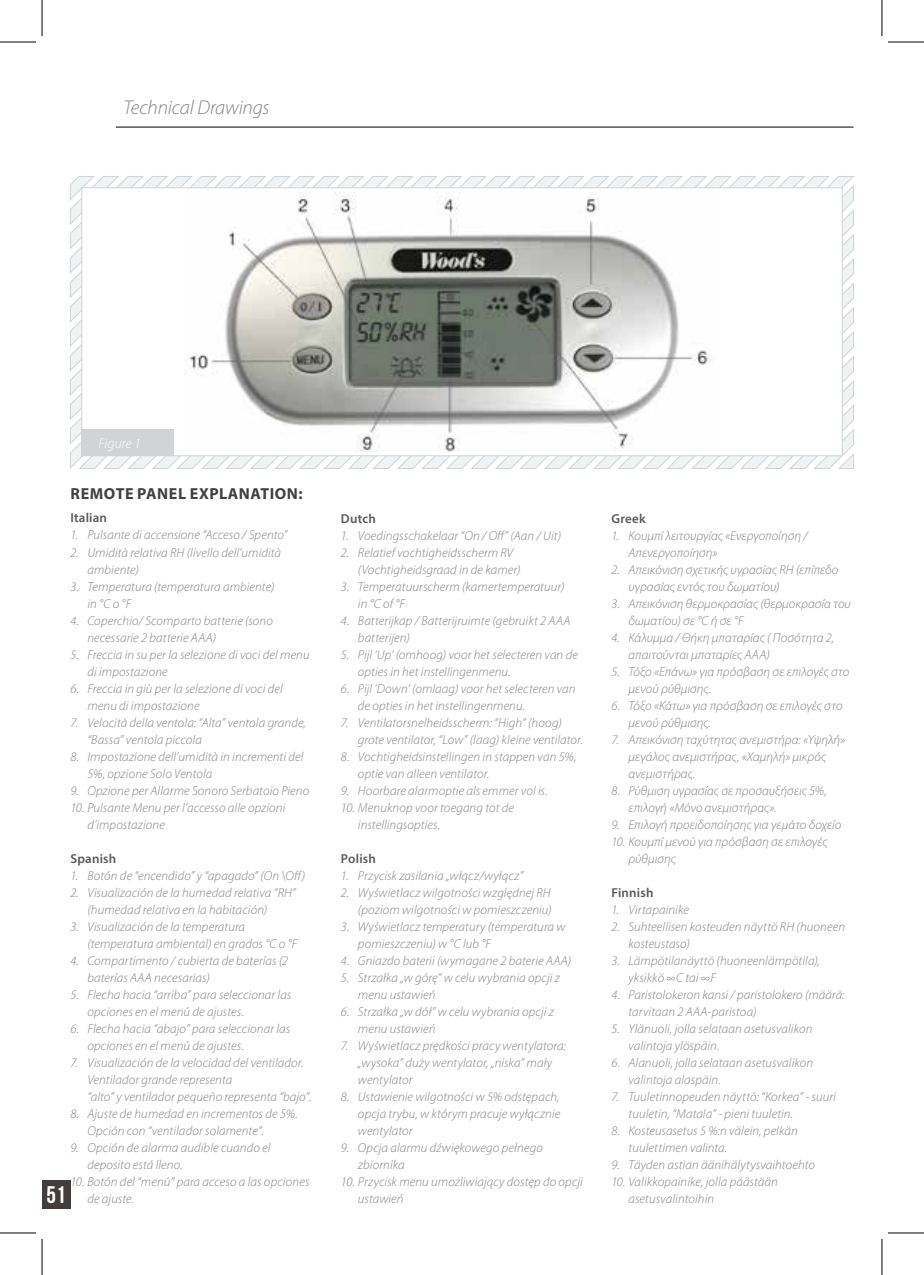
<style>
.page{position:relative;width:924px;height:1275px;background:#fff}
.page>*{position:absolute;margin:0;border:0;box-sizing:border-box;transform-origin:0 0}
.t1{font:24px "Bebas Neue";color:#fff}
.t2{font:italic 300 20px "Myriad Pro";letter-spacing:-.01em;color:#808285}
.t3{font:700 16px "Myriad Pro";letter-spacing:.03em;color:#414042}
.t4{font:italic 300 14px "Myriad Pro";letter-spacing:.005em;color:#fff}
.t5{font:italic 300 13px/17px "Myriad Pro";letter-spacing:.01em;color:#808285}
.t6{font:600 13px "Myriad Pro";letter-spacing:.015em;color:#58595b}
</style>
<div class="page">
<svg style="left:70px;top:176px;width:784px;height:293px"></svg>
<div style="left:81px;top:187px;width:761px;height:269px;background:#fff;border:1px solid #d1d3d4"></div>
<div style="left:81px;top:430px;width:93px;height:26px;background:#d1d3d4"></div>
<hr style="left:116px;top:127px;width:737px;height:1px;background:#000">
<img style="left:187px;top:193px;width:525px;height:259px">
<div style="left:42px;top:1180px;width:28px;height:28px;background:#423c3d"></div>
<hr style="left:0;top:42px;width:36px;height:1px;background:#000">
<hr style="left:887px;top:42px;width:36px;height:1px;background:#000">
<hr style="left:0;top:1232px;width:36px;height:1px;background:#000">
<hr style="left:887px;top:1232px;width:36px;height:1px;background:#000">
<hr style="left:42px;top:0;width:1px;height:36px;background:#000">
<hr style="left:42px;top:1239px;width:1px;height:36px;background:#000">
<hr style="left:881px;top:0;width:1px;height:36px;background:#000">
<hr style="left:881px;top:1239px;width:1px;height:36px;background:#000">
<h2 class="t2" style="left:123px;top:95px;width:147px">Technical Drawings</h2>
<p class="t4" style="left:98px;top:435px;width:44px">Figure 1</p>
<p class="t3" style="left:71px;top:483px;width:233px">REMOTE PANEL EXPLANATION:</p>
<p class="t6" style="left:70px;top:510px;width:38px">Italian</p>
<p class="t5" style="left:70px;top:526px;width:218px">1. Pulsante di accensione “Acceso / Spento”</p>
<p class="t5" style="left:87px;top:543px;width:195px;text-indent:-17px">2. Umidità relativa RH (livello dell’umidità ambiente)</p>
<p class="t5" style="left:87px;top:577px;width:188px;text-indent:-17px">3. Temperatura (temperatura ambiente) in °C o °F</p>
<p class="t5" style="left:87px;top:611px;width:187px;text-indent:-17px">4. Coperchio/ Scomparto batterie (sono necessarie 2 batterie AAA)</p>
<p class="t5" style="left:87px;top:645px;width:224px;text-indent:-17px">5. Freccia in su per la selezione di voci del menu di impostazione</p>
<p class="t5" style="left:87px;top:679px;width:197px;text-indent:-17px">6. Freccia in giù per la selezione di voci del menu di impostazione</p>
<p class="t5" style="left:87px;top:713px;width:220px;text-indent:-17px">7. Velocità della ventola: “Alta” ventola grande, “Bassa” ventola piccola</p>
<p class="t5" style="left:87px;top:747px;width:217px;text-indent:-17px">8. Impostazione dell’umidità in incrementi del<br>5%, opzione Solo Ventola</p>
<p class="t5" style="left:70px;top:781px;width:240px">9. Opzione per Allarme Sonoro Serbatoio Pieno</p>
<p class="t5" style="left:87px;top:798px;width:199px;text-indent:-17px">10. Pulsante Menu per l’accesso alle opzioni d’impostazione</p>
<p class="t6" style="left:70px;top:850px;width:47px">Spanish</p>
<p class="t5" style="left:70px;top:866px;width:236px">1. Botón de “encendido” y “apagado” (On \Off)</p>
<p class="t5" style="left:87px;top:883px;width:210px;text-indent:-17px">2. Visualización de la humedad relativa “RH” (humedad relativa en la habitación)</p>
<p class="t5" style="left:87px;top:917px;width:211px;text-indent:-17px">3. Visualización de la temperatura (temperatura ambiental) en grados °C o °F</p>
<p class="t5" style="left:87px;top:951px;width:202px;text-indent:-17px">4. Compartimento / cubierta de baterías (2 baterías AAA necesarias)</p>
<p class="t5" style="left:87px;top:985px;width:205px;text-indent:-17px">5. Flecha hacia “arriba” para seleccionar las opciones en el menú de ajustes.</p>
<p class="t5" style="left:87px;top:1019px;width:204px;text-indent:-17px">6. Flecha hacia “abajo” para seleccionar las opciones en el menú de ajustes.</p>
<p class="t5" style="left:87px;top:1053px;width:226px;text-indent:-17px">7. Visualización de la velocidad del ventilador.<br>Ventilador grande representa<br>“alto” y ventilador pequeño representa “bajo”.</p>
<p class="t5" style="left:87px;top:1104px;width:212px;text-indent:-17px">8. Ajuste de humedad en incrementos de 5%.<br>Opción con “ventilador solamente”.</p>
<p class="t5" style="left:87px;top:1138px;width:184px;text-indent:-17px">9. Opción de alarma audible cuando el deposito está lleno.</p>
<p class="t5" style="left:87px;top:1173px;width:223px;text-indent:-17px">10. Botón del “menú” para acceso a las opciones de ajuste.</p>
<h1 class="t1" style="left:47px;top:1181px;width:21px">51</h1>
<p class="t6" style="left:341px;top:510px;width:36px">Dutch</p>
<p class="t5" style="left:341px;top:527px;width:221px">1. Voedingsschakelaar “On / Off” (Aan / Uit)</p>
<p class="t5" style="left:358px;top:544px;width:164px;text-indent:-17px">2. Relatief vochtigheidsscherm RV (Vochtigheidsgraad in de kamer)</p>
<p class="t5" style="left:358px;top:578px;width:208px;text-indent:-17px">3. Temperatuurscherm (kamertemperatuur) in °C of °F</p>
<p class="t5" style="left:358px;top:612px;width:214px;text-indent:-17px">4. Batterijkap / Batterijruimte (gebruikt 2 AAA batterijen)</p>
<p class="t5" style="left:358px;top:646px;width:221px;text-indent:-17px">5. Pijl ‘Up’ (omhoog) voor het selecteren van de opties in het instellingenmenu.</p>
<p class="t5" style="left:358px;top:680px;width:219px;text-indent:-17px">6. Pijl ‘Down’ (omlaag) voor het selecteren van de opties in het instellingenmenu.</p>
<p class="t5" style="left:358px;top:714px;width:226px;text-indent:-17px">7. Ventilatorsnelheidsscherm: “High” (hoog) grote ventilator, “Low” (laag) kleine ventilator.</p>
<p class="t5" style="left:358px;top:748px;width:220px;text-indent:-17px">8. Vochtigheidsinstellingen in stappen van 5%, optie van alleen ventilator.</p>
<p class="t5" style="left:341px;top:782px;width:208px">9. Hoorbare alarmoptie als emmer vol is.</p>
<p class="t5" style="left:358px;top:799px;width:157px;text-indent:-17px">10. Menuknop voor toegang tot de instellingsopties.</p>
<p class="t6" style="left:341px;top:850px;width:37px">Polish</p>
<p class="t5" style="left:341px;top:867px;width:184px">1. Przycisk zasilania „włącz/wyłącz”</p>
<p class="t5" style="left:341px;top:884px;width:212px;text-align:right">2. Wyświetlacz wilgotności względnej RH (poziom wilgotności w pomieszczeniu)</p>
<p class="t5" style="left:358px;top:918px;width:209px;text-indent:-17px">3. Wyświetlacz temperatury (temperatura w pomieszczeniu) w °C lub °F</p>
<p class="t5" style="left:341px;top:952px;width:232px">4. Gniazdo baterii (wymagane 2 baterie AAA)</p>
<p class="t5" style="left:358px;top:969px;width:203px;text-indent:-17px">5. Strzałka „w górę” w celu wybrania opcji z menu ustawień</p>
<p class="t5" style="left:358px;top:1003px;width:197px;text-indent:-17px">6. Strzałka „w dół” w celu wybrania opcji z menu ustawień</p>
<p class="t5" style="left:358px;top:1037px;width:209px;text-indent:-17px">7. Wyświetlacz prędkości pracy wentylatora: „wysoka” duży wentylator, „niska” mały wentylator</p>
<p class="t5" style="left:358px;top:1088px;width:204px;text-align:justify;text-indent:-17px">8. Ustawienie wilgotności w 5% odstępach, opcja trybu, w którym pracuje wyłącznie wentylator</p>
<p class="t5" style="left:358px;top:1139px;width:186px;text-indent:-17px">9. Opcja alarmu dźwiękowego pełnego zbiornika</p>
<p class="t5" style="left:358px;top:1173px;width:226px;text-indent:-17px">10. Przycisk menu umożliwiający dostęp do opcji ustawień</p>
<p class="t6" style="left:611px;top:510px;width:36px">Greek</p>
<p class="t5" style="left:628px;top:527px;width:181px;text-indent:-17px">1. Κουμπί λειτουργίας «Ενεργοποίηση /<br>Απενεργοποίηση»</p>
<p class="t5" style="left:628px;top:561px;width:211px;text-indent:-17px">2. Απεικόνιση σχετικής υγρασίας RH (επίπεδο υγρασίας εντός του δωματίου)</p>
<p class="t5" style="left:628px;top:595px;width:224px;text-indent:-17px">3. Απεικόνιση θερμοκρασίας (θερμοκρασία του δωματίου) σε °C ή σε °F</p>
<p class="t5" style="left:628px;top:629px;width:207px;text-indent:-17px">4. Κάλυμμα / Θήκη μπαταρίας ( Ποσότητα 2, απαιτούνται μπαταρίες AAA)</p>
<p class="t5" style="left:628px;top:663px;width:222px;text-indent:-17px">5. Τόξο «Επάνω» για πρόσβαση σε επιλογές στο μενού ρύθμισης.</p>
<p class="t5" style="left:628px;top:697px;width:215px;text-indent:-17px">6. Τόξο «Κάτω» για πρόσβαση σε επιλογές στο μενού ρύθμισης.</p>
<p class="t5" style="left:628px;top:731px;width:218px;text-indent:-17px">7. Απεικόνιση ταχύτητας ανεμιστήρα: «Υψηλή» μεγάλος ανεμιστήρας, «Χαμηλή» μικρός ανεμιστήρας.</p>
<p class="t5" style="left:628px;top:782px;width:200px;text-indent:-17px">8. Ρύθμιση υγρασίας σε προσαυξήσεις 5%, επιλογή «Μόνο ανεμιστήρας».</p>
<p class="t5" style="left:611px;top:816px;width:231px">9. Επιλογή προειδοποίησης για γεμάτο δοχείο</p>
<p class="t5" style="left:628px;top:833px;width:200px;text-indent:-17px">10. Κουμπί μενού για πρόσβαση σε επιλογές ρύθμισης</p>
<p class="t6" style="left:611px;top:884px;width:44px">Finnish</p>
<p class="t5" style="left:611px;top:901px;width:79px">1. Virtapainike</p>
<p class="t5" style="left:628px;top:918px;width:218px;text-indent:-17px">2. Suhteellisen kosteuden näyttö RH (huoneen kosteustaso)</p>
<p class="t5" style="left:628px;top:952px;width:193px;text-indent:-17px">3. Lämpötilanäyttö (huoneenlämpötila), yksikkö ∞C tai ∞F</p>
<p class="t5" style="left:628px;top:986px;width:217px;text-indent:-17px">4. Paristolokeron kansi / paristolokero (määrä: tarvitaan 2 AAA-paristoa)</p>
<p class="t5" style="left:628px;top:1020px;width:185px;text-indent:-17px">5. Ylänuoli, jolla selataan asetusvalikon valintoja ylöspäin.</p>
<p class="t5" style="left:628px;top:1054px;width:186px;text-indent:-17px">6. Alanuoli, jolla selataan asetusvalikon valintoja alaspäin.</p>
<p class="t5" style="left:628px;top:1088px;width:209px;text-indent:-17px">7. Tuuletinnopeuden näyttö: “Korkea” - suuri tuuletin, “Matala” - pieni tuuletin.</p>
<p class="t5" style="left:628px;top:1122px;width:171px;text-indent:-17px">8. Kosteusasetus 5 %:n välein, pelkän tuulettimen valinta.</p>
<p class="t5" style="left:611px;top:1156px;width:205px">9. Täyden astian äänihälytysvaihtoehto</p>
<p class="t5" style="left:628px;top:1173px;width:151px;text-indent:-17px">10. Valikkopainike, jolla päästään asetusvalintoihin</p>
</div>
